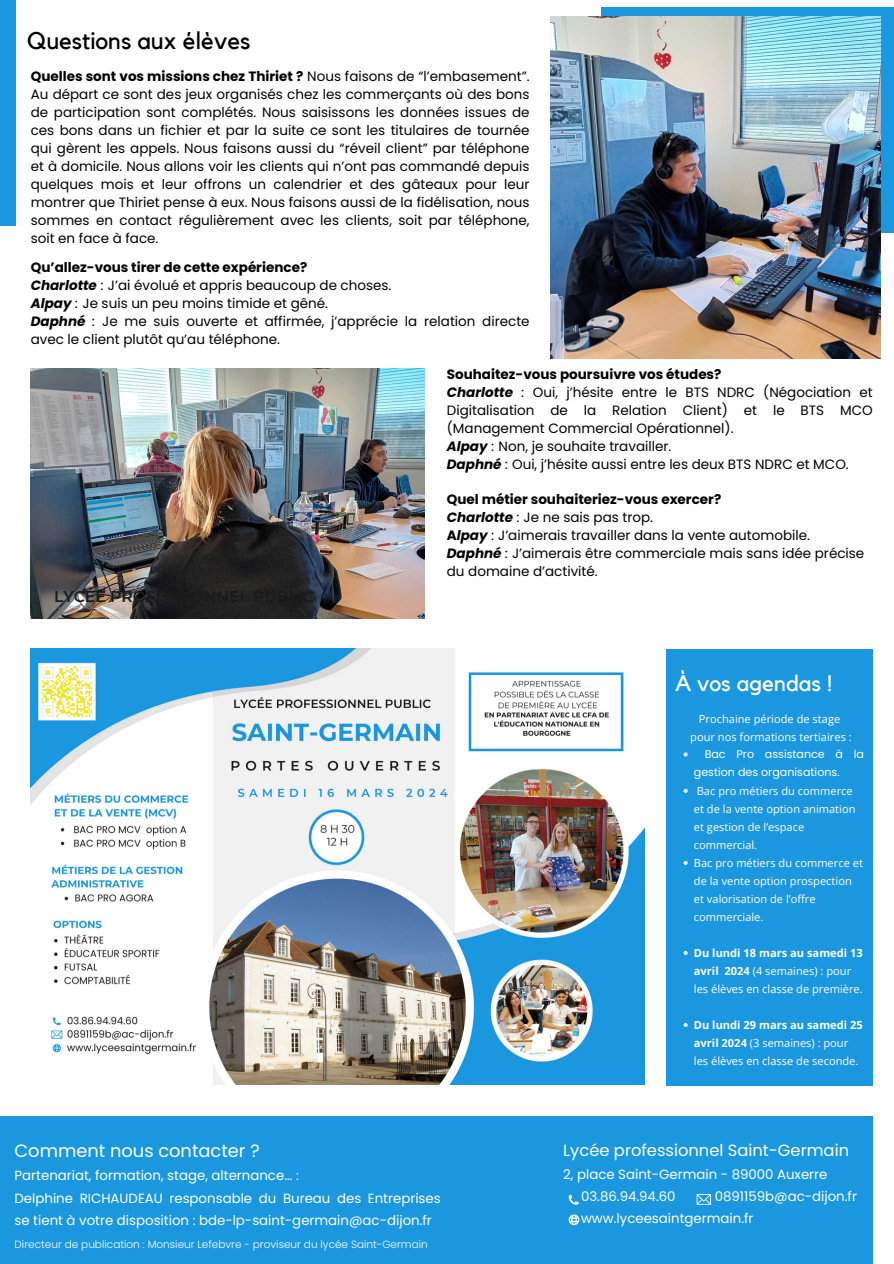
<style>
.page{position:relative;width:894px;height:1264px;background:#fff}
.page>*{position:absolute;margin:0;border:0;box-sizing:border-box;transform-origin:0 0}
.t1{font:24px "Kollektif";color:#000}
.t2{font:22.35px "Kollektif";color:#fff}
.t3{font:17.85px "Poppins";color:#fff}
.t4{font:16.35px "Poppins";color:#fff}
.t5{font:13.5px/18px "Poppins";color:#000}
.t6{font:13.35px/22.2px "Poppins";color:#fff}
.t7{font:11.1px/18px "Open Sans";color:#fff}
.t8{font:700 11.1px/18px "Open Sans";color:#fff}
.t9{font:11.1px/18.3px "Poppins";color:#fff}
.t10{font:300 10.5px "Poppins";color:#fff}
.s1{font-weight:700}
.s2{font-weight:700;font-style:italic}
.s3{font-style:italic}
.s4{font-family:"Poppins"}
.s5{font-family:"Open Sans"}
.s6{font-weight:400}
</style>
<div class="page">
<div style="left:601px;top:7px;width:292px;height:225px;background:#1b97df"></div>
<img style="left:550px;top:16px;width:329px;height:342px">
<div style="left:0;top:0;width:16px;height:225px;background:#1b97df"></div>
<img style="left:31px;top:368px;width:393px;height:250px">
<div style="left:0;top:1115px;width:872px;height:148px;background:#1b97df"></div>
<div style="left:666px;top:649px;width:206px;height:436px;background:#1b97df"></div>
<img style="left:31px;top:649px;width:613px;height:435px">
<svg style="left:683px;top:752px;width:4px;height:4px"></svg>
<svg style="left:683px;top:1023px;width:4px;height:4px"></svg>
<svg style="left:568px;top:1194px;width:10px;height:10px"></svg>
<svg style="left:696px;top:1194px;width:14px;height:10px"></svg>
<svg style="left:568px;top:1214px;width:11px;height:11px"></svg>
<h1 class="t1" style="left:27px;top:29px;width:225px">Questions aux élèves</h1>
<h4 class="t5" style="left:31px;top:68px;width:500px;text-align:justify"><span class="s1">Quelles sont vos missions chez Thiriet ?</span> Nous faisons de “l’embasement”.<br>Au départ ce sont des jeux organisés chez les commerçants où des bons de participation sont complétés. Nous saisissons les données issues de ces bons dans un fichier et par la suite ce sont les titulaires de tournée qui gèrent les appels. Nous faisons aussi du “réveil client” par téléphone et à domicile. Nous allons voir les clients qui n’ont pas commandé depuis quelques mois et leur offrons un calendrier et des gâteaux pour leur montrer que Thiriet pense à eux. Nous faisons aussi de la fidélisation, nous sommes en contact régulièrement avec les clients, soit par téléphone, soit en face à face.</h4>
<h4 class="t5" style="left:31px;top:258px;width:500px"><span class="s1">Qu’allez-vous tirer de cette expérience?<br></span><span class="s2">Charlotte</span> <span class="s3">:</span> J’ai évolué et appris beaucoup de choses.<br><span class="s2">Alpay</span> <span class="s3">:</span> Je suis un peu moins timide et gêné.<br><span class="s2">Daphné</span> <span class="s3">:</span> Je me suis ouverte et affirmée, j’apprécie la relation directe avec le client plutôt qu’au téléphone.</h4>
<h2 class="t5" style="left:446px;top:365px;width:427px"><span class="s1">Souhaitez-vous poursuivre vos études?<br></span><span class="s2">Charlotte</span> <span class="s3">:</span> Oui, j’hésite entre le BTS NDRC (Négociation et Digitalisation de la Relation Client) et le BTS MCO (Management Commercial Opérationnel).<br><span class="s2">Alpay</span> <span class="s3">:</span> Non, je souhaite travailler.<br><span class="s2">Daphné</span> <span class="s3">:</span> Oui, j’hésite aussi entre les deux BTS NDRC et MCO.</h2>
<h5 class="t5" style="left:446px;top:490px;width:419px"><span class="s1">Quel métier souhaiteriez-vous exercer?<br></span><span class="s2">Charlotte</span> <span class="s3">:</span> Je ne sais pas trop.<br><span class="s1">A</span><span class="s2">lpay</span> <span class="s3">:</span> J’aimerais travailler dans la vente automobile.<br><span class="s2">Daphné</span> <span class="s3">:</span> J’aimerais être commerciale mais sans idée précise du domaine d’activité.</h5>
<h4 class="t3" style="left:15px;top:1138px;width:247px">Comment nous contacter ?</h4>
<h4 class="t6" style="left:15px;top:1164px;width:427px">Partenariat, formation, stage, alternance... :<br>Delphine RICHAUDEAU responsable du Bureau des Entreprises se tient à votre disposition : bde-lp-saint-germain@ac-dijon.fr</h4>
<p class="t10" style="left:15px;top:1236px;width:415px">Directeur de publication : Monsieur Lefebvre - proviseur du lycée Saint-Germain</p>
<p class="t2" style="left:674px;top:673px;width:159px">À vos agendas !</p>
<h1 class="t7" style="left:698px;top:709px;width:143px">Prochaine période de stage</h1>
<h5 class="t7" style="left:704px;top:727px;width:161px;text-indent:-14px">pour nos formations tertiaires :<br><span class="s4">Bac Pro assistance à la</span></h5>
<p class="t9" style="left:693px;top:763px;width:160px">gestion des organisations.<br><span class="s5">Bac pro métiers du commerce</span></p>
<p class="t7" style="left:693px;top:799px;width:170px">et de la vente option animation et gestion de l’espace commercial.<br>Bac pro métiers du commerce et de la vente option prospection</p>
<p class="t7" style="left:693px;top:889px;width:123px">et valorisation de l’offre commerciale.</p>
<p class="t8" style="left:693px;top:943px;width:170px">Du lundi 18 mars au samedi 13 avril</p>
<p class="t7" style="left:693px;top:961px;width:170px;text-indent:31px"><span class="s1">2024</span> (4 semaines) : pour les élèves en classe de première.</p>
<p class="t8" style="left:693px;top:1015px;width:170px">Du lundi 29 mars au samedi 25 avril 2024 <span class="s6">(3 semaines) : pour</span></p>
<p class="t7" style="left:693px;top:1051px;width:166px">les élèves en classe de seconde.</p>
<p class="t4" style="left:563px;top:1139px;width:287px">Lycée professionnel Saint-Germain</p>
<p class="t6" style="left:581px;top:1163px;width:248px;text-indent:-18px">2, place Saint-Germain - 89000 Auxerre<br>03.86.94.94.60</p>
<p class="t6" style="left:581px;top:1185px;width:277px;text-indent:134px">0891159b@ac-dijon.fr www.lyceesaintgermain.fr</p>
</div>
